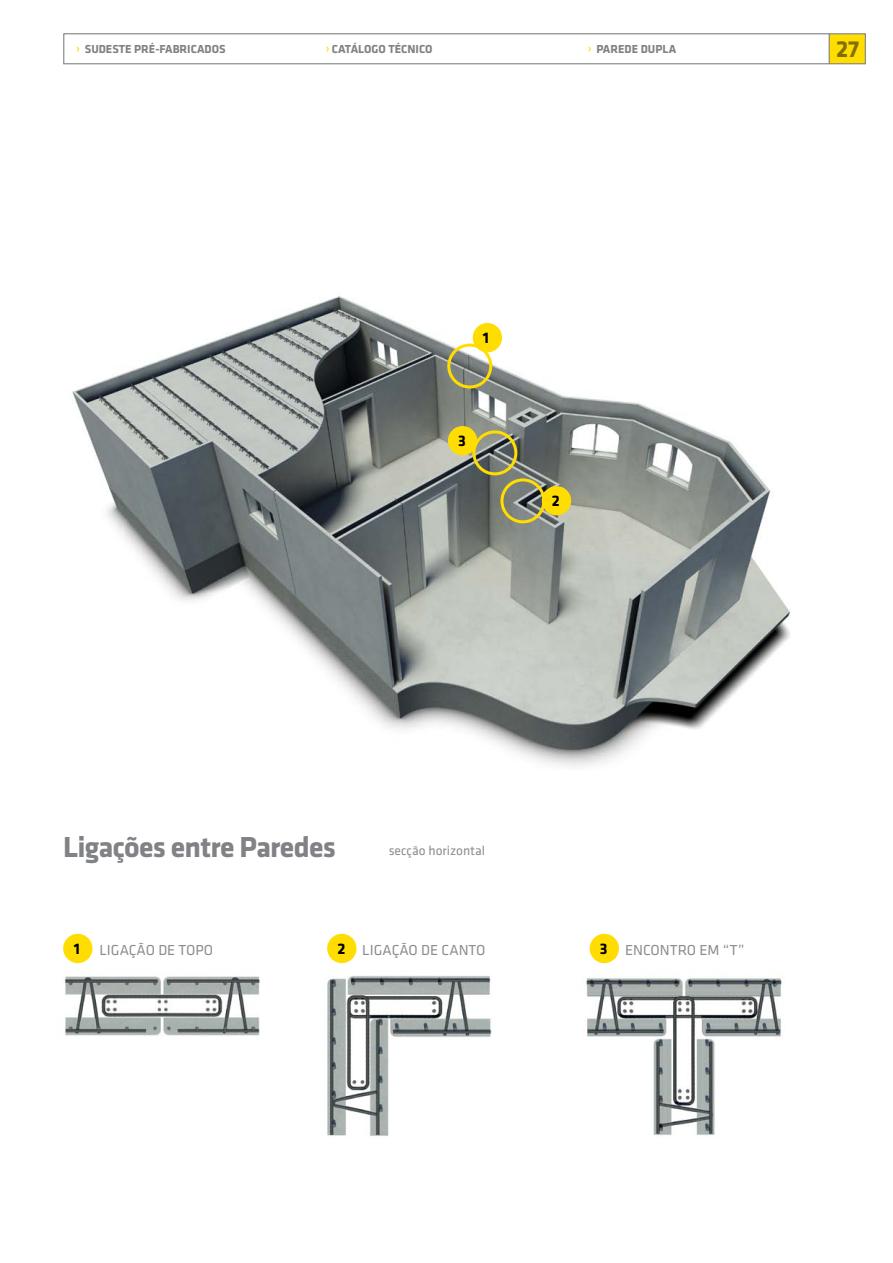
<style>
.page{position:relative;width:893px;height:1263px;background:#fff}
.page>*{position:absolute;margin:0;border:0;box-sizing:border-box;transform-origin:0 0}
.t1{font:700 30px "Klavika";letter-spacing:-.025em;color:#808285}
.t2{font:700 24px "Klavika";color:#817000}
.t3{font:700 15.9px "Klavika";color:#000}
.t4{font:15px "Klavika";color:#8a8c8e}
.t5{font:13.5px "Klavika";color:#8a8c8e}
.t6{font:700 12px "Klavika";color:#808285}
.s1{font-family:"Myriad Pro";color:#fd0}
</style>
<div class="page">
<div style="left:63px;top:33px;width:767px;height:32px;border:1px solid #808285"></div>
<svg style="left:828px;top:33px;width:38px;height:32px"></svg>
<img style="left:327px;top:975px;width:165px;height:161px">
<img style="left:586px;top:976px;width:196px;height:159px">
<img style="left:64px;top:976px;width:196px;height:60px">
<div style="left:63px;top:934px;width:29px;height:29px;background:#fd0;border-radius:50%"></div>
<div style="left:327px;top:934px;width:29px;height:29px;background:#fd0;border-radius:50%"></div>
<img style="left:72px;top:296px;width:719px;height:471px">
<div style="left:447px;top:344px;width:45px;height:44px;border:3px solid #fd0;border-radius:50%"></div>
<div style="left:500px;top:478px;width:45px;height:45px;border:3px solid #fd0;border-radius:50%"></div>
<div style="left:472px;top:430px;width:45px;height:45px;border:3px solid #fd0;border-radius:50%"></div>
<div style="left:473px;top:323px;width:29px;height:29px;background:#fd0;border-radius:50%"></div>
<div style="left:542px;top:486px;width:29px;height:29px;background:#fd0;border-radius:50%"></div>
<div style="left:448px;top:426px;width:29px;height:29px;background:#fd0;border-radius:50%"></div>
<div style="left:590px;top:934px;width:29px;height:29px;background:#fd0;border-radius:50%"></div>
<p class="t6" style="left:77px;top:42px;width:151px"><span class="s1">›</span> SUDESTE PRÉ-FABRICADOS</p>
<p class="t6" style="left:326px;top:42px;width:108px"><span class="s1">›</span> CATÁLOGO TÉCNICO</p>
<h2 class="t2" style="left:836px;top:36px;width:25px">27</h2>
<p class="t6" style="left:588px;top:42px;width:90px"><span class="s1">›</span> PAREDE DUPLA</p>
<h3 class="t3" style="left:483px;top:329px;width:8px">1</h3>
<h3 class="t3" style="left:458px;top:432px;width:9px">3</h3>
<h3 class="t3" style="left:552px;top:492px;width:9px">2</h3>
<h1 class="t1" style="left:63px;top:830px;width:274px">Ligações entre Paredes</h1>
<p class="t5" style="left:389px;top:843px;width:98px">secção horizontal</p>
<p class="t4" style="left:99px;top:942px;width:115px">LIGAÇÃO DE TOPO</p>
<p class="t4" style="left:362px;top:942px;width:125px">LIGAÇÃO DE CANTO</p>
<p class="t4" style="left:625px;top:942px;width:121px">ENCONTRO EM “T”</p>
<h3 class="t3" style="left:74px;top:940px;width:8px">1</h3>
<h3 class="t3" style="left:337px;top:940px;width:9px">2</h3>
<h3 class="t3" style="left:600px;top:940px;width:9px">3</h3>
</div>
